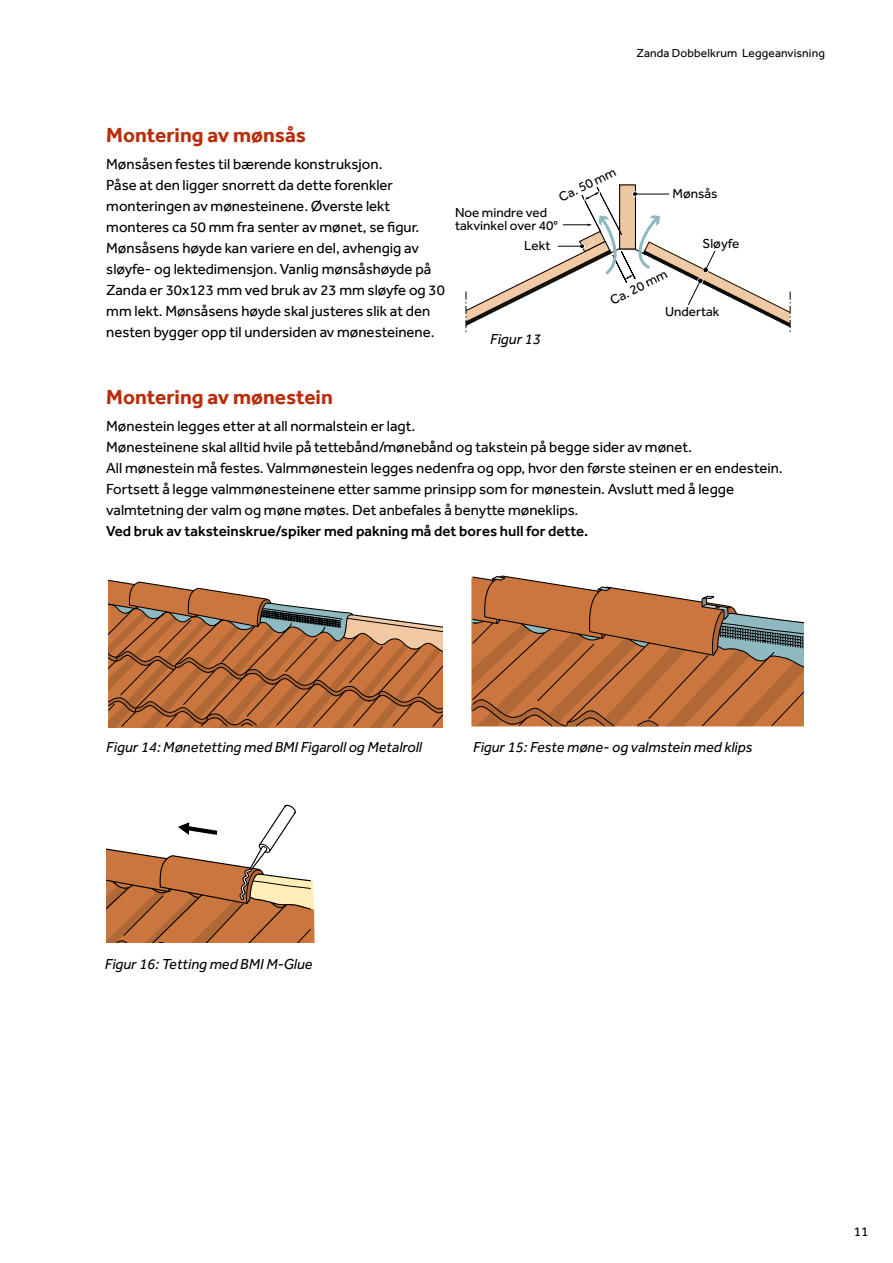
<style>
.page{position:relative;width:893px;height:1263px;background:#fff}
.page>*{position:absolute;margin:0;border:0;box-sizing:border-box;transform-origin:0 0}
.t1{font:700 21px "Effra";color:#b92c0a}
.t2{font:15px/21px "Effra";color:#000}
.t3{font:italic 15px "Effra";color:#000}
.t4{font:500 15px "Effra";color:#000}
.t5{font:13.5px/14px "Effra";color:#000}
.t6{font:12px "Effra";letter-spacing:.01em;color:#000}
</style>
<div class="page">
<svg style="left:619px;top:184px;width:17px;height:2px"></svg>
<svg style="left:466px;top:186px;width:325px;height:146px"></svg>
<svg style="left:108px;top:579px;width:335px;height:148px"></svg>
<svg style="left:471px;top:575px;width:333px;height:152px;background:#be835a"></svg>
<svg style="left:106px;top:804px;width:209px;height:138px"></svg>
<p class="t6" style="left:637px;top:46px;width:190px">Zanda Dobbelkrum Leggeanvisning</p>
<h1 class="t1" style="left:106px;top:122px;width:201px">Montering av mønsås</h1>
<p class="t2" style="left:106px;top:153px;width:340px">Mønsåsen festes til bærende konstruksjon.<br>Påse at den ligger snorrett da dette forenkler monteringen av mønesteinene. Øverste lekt monteres ca 50 mm fra senter av mønet, se figur.<br>Mønsåsens høyde kan variere en del, avhengig av sløyfe- og lektedimensjon. Vanlig mønsåshøyde på Zanda er 30x123 mm ved bruk av 23 mm sløyfe og 30 mm lekt. Mønsåsens høyde skal justeres slik at den nesten bygger opp til undersiden av mønesteinene.</p>
<p class="t5" style="left:556px;top:191px;width:63px;rotate:-26deg">Ca. 50 mm</p>
<p class="t5" style="left:455px;top:205px;width:105px">Noe mindre ved takvinkel over 40°</p>
<p class="t5" style="left:672px;top:186px;width:47px">Mønsås</p>
<p class="t5" style="left:524px;top:238px;width:28px">Lekt</p>
<p class="t5" style="left:703px;top:236px;width:38px">Sløyfe</p>
<p class="t5" style="left:608px;top:294px;width:63px;rotate:-26deg">Ca. 20 mm</p>
<p class="t3" style="left:490px;top:331px;width:52px">Figur 13</p>
<p class="t5" style="left:665px;top:305px;width:56px">Undertak</p>
<h1 class="t1" style="left:106px;top:385px;width:228px">Montering av mønestein</h1>
<p class="t2" style="left:106px;top:415px;width:678px">Mønestein legges etter at all normalstein er lagt.<br>Mønesteinene skal alltid hvile på tettebånd/mønebånd og takstein på begge sider av mønet.<br>All mønestein må festes. Valmmønestein legges nedenfra og opp, hvor den første steinen er en endestein.<br>Fortsett å legge valmmønesteinene etter samme prinsipp som for mønestein. Avslutt med å legge valmtetning der valm og møne møtes. Det anbefales å benytte møneklips.</p>
<p class="t4" style="left:106px;top:522px;width:484px">Ved bruk av taksteinskrue/spiker med pakning må det bores hull for dette.</p>
<p class="t3" style="left:106px;top:738px;width:317px">Figur 14: Mønetetting med BMI Figaroll og Metalroll</p>
<p class="t3" style="left:473px;top:738px;width:281px">Figur 15: Feste møne- og valmstein med klips</p>
<p class="t3" style="left:105px;top:955px;width:209px">Figur 16: Tetting med BMI M-Glue</p>
<p class="t5" style="left:854px;top:1224px;width:16px">11</p>
</div>
